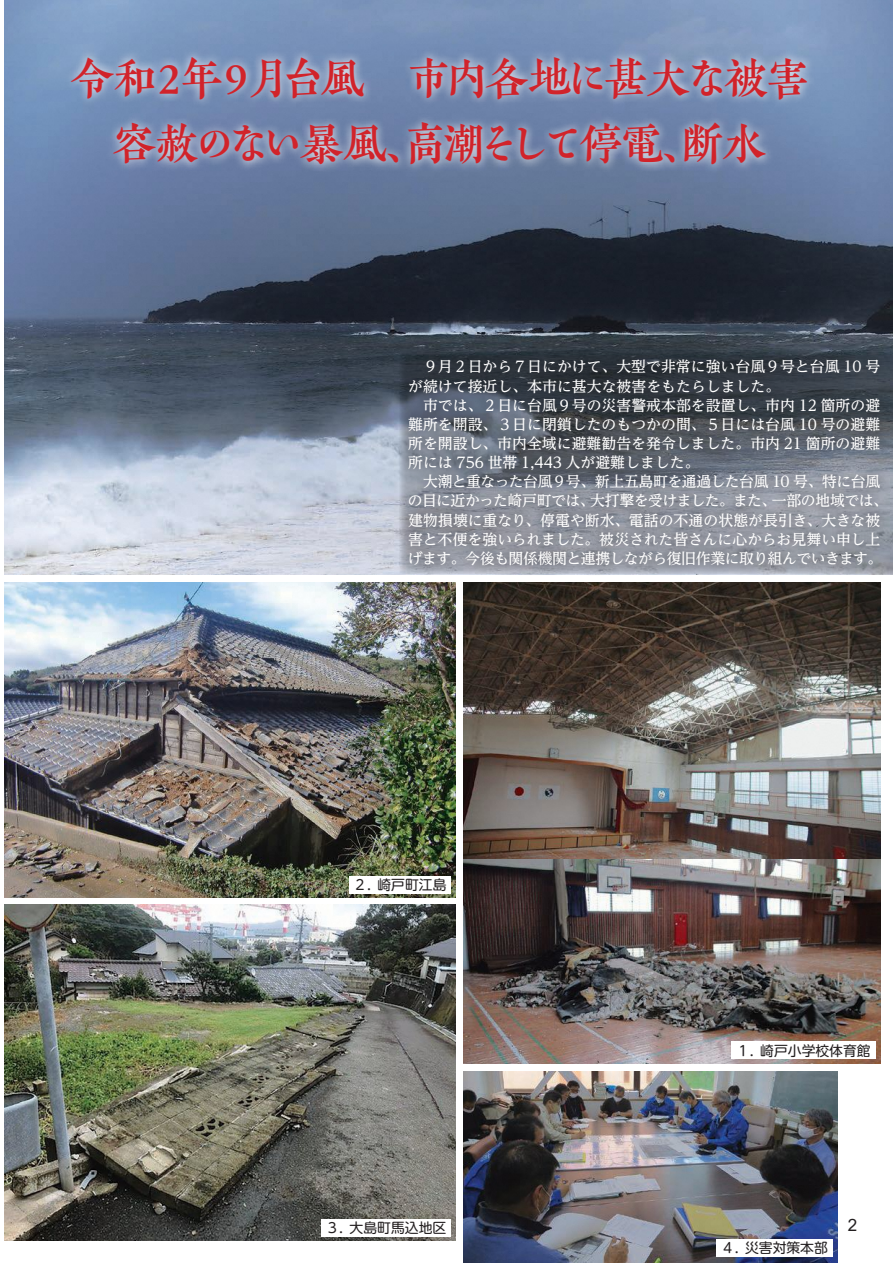
<style>
.page{position:relative;width:893px;height:1263px;background:#fff}
.page>*{position:absolute;margin:0;border:0;box-sizing:border-box;transform-origin:0 0}
.t1{font:700 44.7px/65.8px "P Kiza Kinryou Std N";letter-spacing:-.13em;color:#d1232a}
.t2{font:16.95px "Arial";color:#231f20}
.t3{font:500 14.85px/19.2px "UD Reimin Pr 6 N";color:#fff}
.t4{font:500 14.85px "UD Reimin Pr 6 N";letter-spacing:-.035em;color:#fff}
.t5{font:500 14.85px "UD Reimin Pr 6 N";letter-spacing:-.025em;color:#fff}
.t6{font:13.8px "UD Shin M Go Pr 6 N";color:#231f20}
</style>
<div class="page">
<img style="left:4px;top:0;width:889px;height:574px">
<svg style="left:63px;top:48px;width:753px;height:126px;background:#8599ba"></svg>
<div style="left:398px;top:349px;width:493px;height:227px;background:#231f20;opacity:.75"></div>
<img style="left:463px;top:583px;width:417px;height:480px">
<img style="left:4px;top:583px;width:451px;height:314px">
<img style="left:4px;top:905px;width:451px;height:336px">
<img style="left:463px;top:1071px;width:375px;height:192px">
<div style="left:732px;top:1042px;width:144px;height:17px;background:#fff"></div>
<div style="left:349px;top:876px;width:102px;height:17px;background:#fff"></div>
<div style="left:321px;top:1219px;width:130px;height:17px;background:#fff"></div>
<div style="left:717px;top:1239px;width:116px;height:17px;background:#fff"></div>
<h1 class="t1" style="left:180px;top:43px;width:46px">年</h1>
<h1 class="t1" style="left:248px;top:43px;width:564px">月台風　市内各地に甚大な被害</h1>
<h1 class="t1" style="left:112px;top:43px;width:656px;text-indent:-42px">令和<br>容赦のない暴風高潮そして停電断水</h1>
<h1 class="t1" style="left:146px;top:43px;width:46px">２</h1>
<h1 class="t1" style="left:214px;top:43px;width:46px">９</h1>
<h1 class="t1" style="left:385px;top:109px;width:46px">、</h1>
<h1 class="t1" style="left:661px;top:109px;width:46px">、</h1>
<p class="t3" style="left:408px;top:357px;width:473px">　９月２日から７日にかけて、大型で非常に強い台風９号と台風 10 号</p>
<p class="t3" style="left:408px;top:376px;width:374px">が続けて接近し、本市に甚大な被害をもたらしました。</p>
<p class="t3" style="left:408px;top:395px;width:473px">　市では、２日に台風９号の災害警戒本部を設置し、市内 12 箇所の避</p>
<p class="t3" style="left:408px;top:414px;width:473px">難所を開設、３日に閉鎖したのもつかの間、５日には台風 10 号の避難</p>
<p class="t3" style="left:408px;top:433px;width:473px">所を開設し、市内全域に避難勧告を発令しました。市内 21 箇所の避難</p>
<p class="t3" style="left:408px;top:452px;width:293px">所には 756 世帯 1,443 人が避難しました。</p>
<p class="t4" style="left:408px;top:469px;width:474px">　大潮と重なった台風９号、新上五島町を通過した台風 10 号、特に台風</p>
<p class="t5" style="left:772px;top:489px;width:118px">一部の地域では、</p>
<p class="t4" style="left:590px;top:489px;width:188px">大打撃を受けました。また、</p>
<p class="t3" style="left:408px;top:491px;width:476px">の目に近かった崎戸町では、<br>建物損壊に重なり、停電や断水、電話の不通の状態が長引き、大きな被害と不便を強いられました。被災された皆さんに心からお見舞い申し上げます。今後も関係機関と連携しながら復旧作業に取り組んでいきます。</p>
<p class="t6" style="left:353px;top:873px;width:29px">２．</p>
<p class="t6" style="left:377px;top:873px;width:71px">崎戸町江島</p>
<p class="t6" style="left:736px;top:1039px;width:29px">１．</p>
<p class="t6" style="left:760px;top:1039px;width:112px">崎戸小学校体育館</p>
<p class="t6" style="left:350px;top:1216px;width:98px">大島町馬込地区</p>
<p class="t6" style="left:325px;top:1216px;width:29px">３．</p>
<p class="t6" style="left:745px;top:1237px;width:84px">災害対策本部</p>
<p class="t6" style="left:721px;top:1237px;width:29px">４．</p>
<p class="t2" style="left:848px;top:1213px;width:11px">2</p>
</div>
